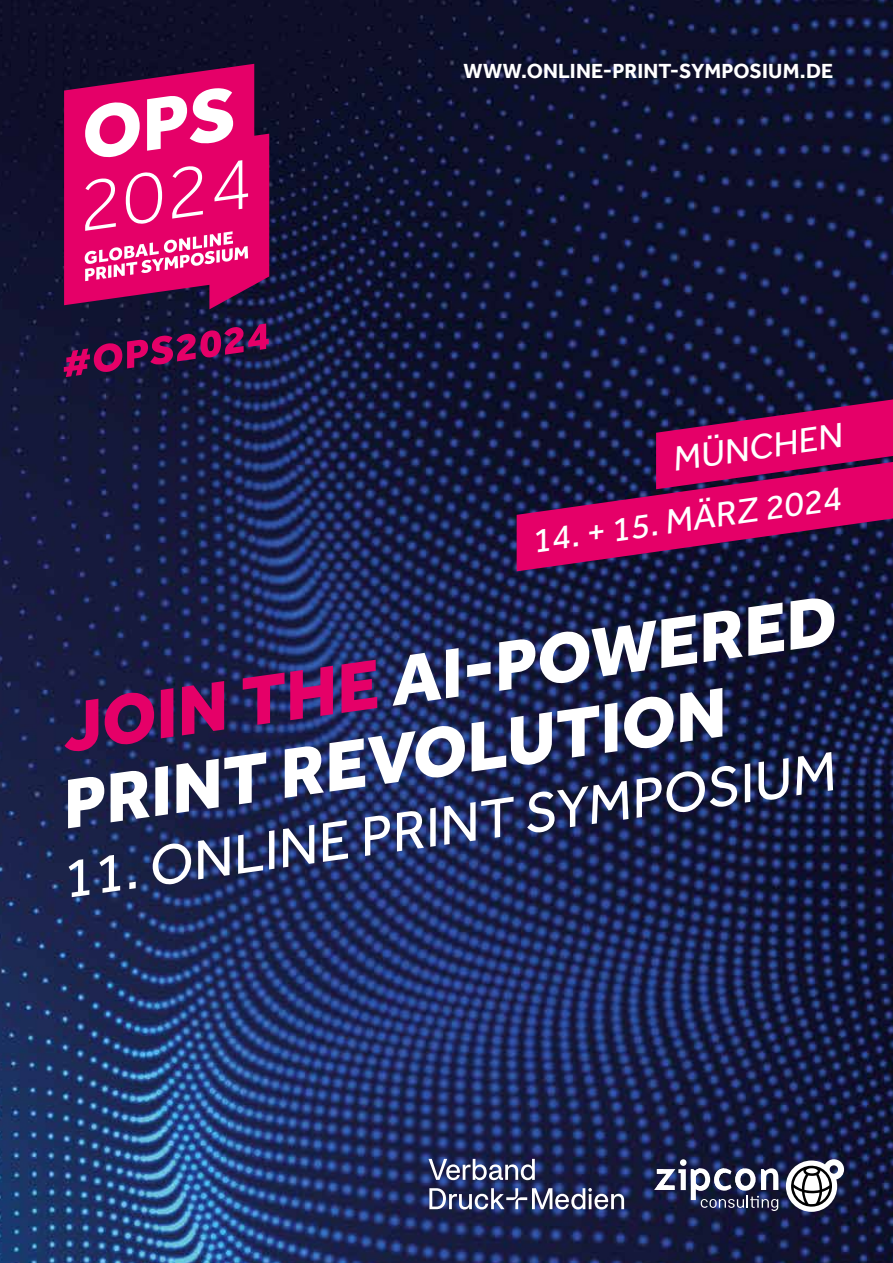
<style>
.page{position:relative;width:893px;height:1263px;background:#fff}
.page>*{position:absolute;margin:0;border:0;box-sizing:border-box;transform-origin:0 0}
.t1{font:800 72px/76.2px "Effra";color:#fff}
.t2{font:57px "Effra";color:#fff}
.t3{font:35.55px "Effra";color:#fff}
.t4{font:700 21px "Effra";letter-spacing:.005em;color:#fff}
.s1{color:#e50068}
</style>
<div class="page">
<img style="left:0;top:0;width:893px;height:1263px">
<svg style="left:64px;top:64px;width:205px;height:245px;background:#9a0653"></svg>
<svg style="left:85px;top:88px;width:163px;height:193px"></svg>
<svg style="left:64px;top:323px;width:205px;height:54px;background:#4b1045"></svg>
<svg style="left:517px;top:399px;width:376px;height:172px;background:#820a51"></svg>
<div style="left:680px;top:1159px;width:6px;height:7px;background:#fff;border-radius:50%"></div>
<svg style="left:786px;top:1159px;width:58px;height:53px"></svg>
<svg style="left:654px;top:1168px;width:124px;height:43px"></svg>
<svg style="left:428px;top:1159px;width:196px;height:50px;background:#4a5175"></svg>
<p class="t4" style="left:463px;top:58px;width:371px">WWW.ONLINE-PRINT-SYMPOSIUM.DE</p>
<p class="t3" style="left:669px;top:438px;width:173px;rotate:-8deg">MÜNCHEN</p>
<p class="t3" style="left:528px;top:520px;width:314px;rotate:-8deg">14. + 15. MÄRZ 2024</p>
<p class="t1" style="left:44px;top:691px;width:793px;rotate:-8deg"><span class="s1">JOIN THE</span> AI-POWERED<br>PRINT REVOLUTION</p>
<p class="t2" style="left:56px;top:846px;width:782px;rotate:-8deg">11. ONLINE PRINT SYMPOSIUM</p>
</div>
